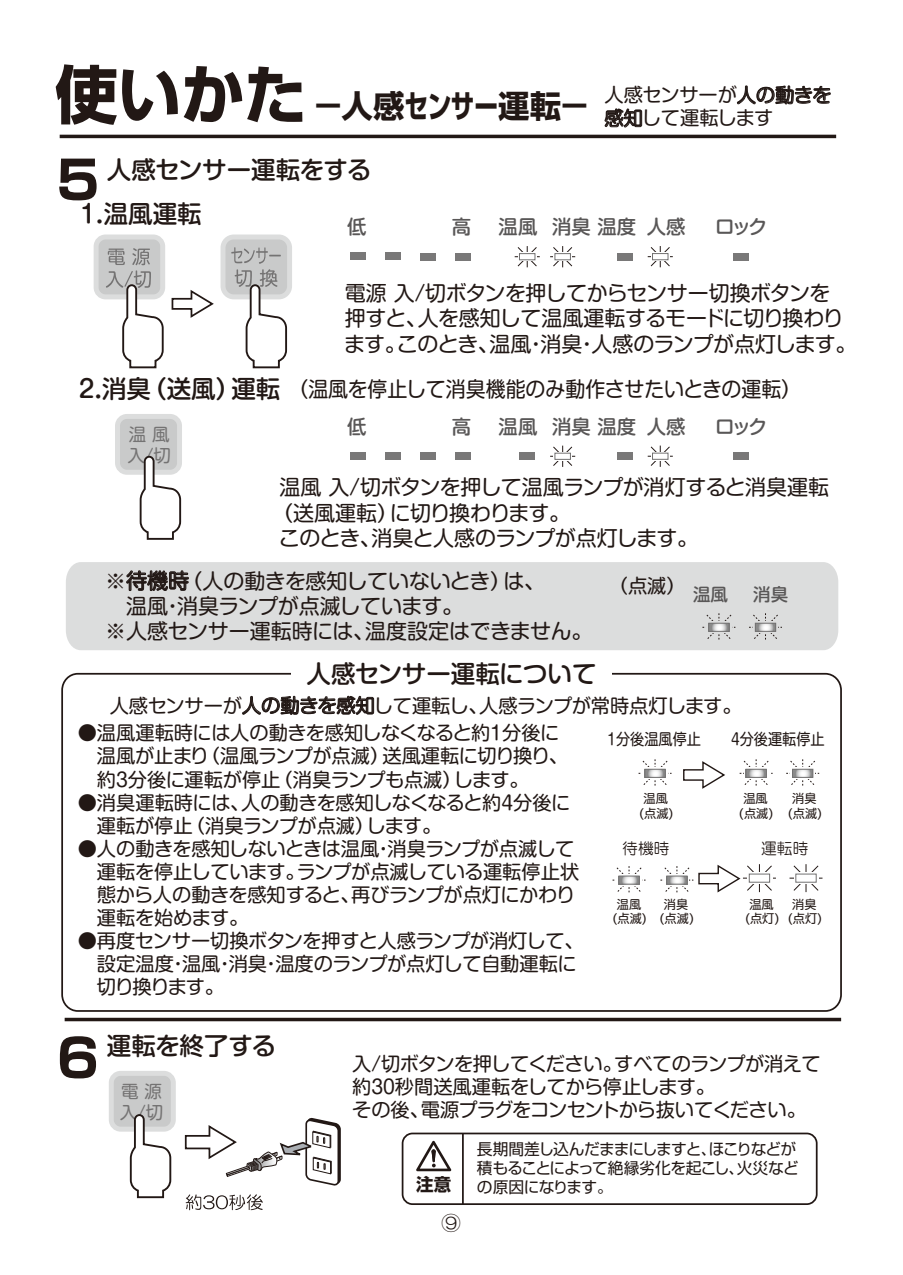
<style>
.page{position:relative;width:903px;height:1275px;background:#fff}
.page>*{position:absolute;margin:0;border:0;box-sizing:border-box;transform-origin:0 0}
.t1{font:700 63px "Shin Go Pro";color:#221815}
.t2{font:700 31.5px "Shin Go Pro";color:#221815}
.t3{font:500 24.5px "Shin M Go Pro";color:#221815}
.t4{font:21px/25.2px "Shin M Go Pro";letter-spacing:-.02em;color:#221815}
.t5{font:21px "Shin M Go Pro";color:#221815;scale:.95 1}
.t6{font:21px "Shin M Go Pro";letter-spacing:-.04em;color:#221815}
.t7{font:500 19.43px "Shin M Go Pro";color:#595757}
.t8{font:19.25px/23.1px "Shin M Go Pro";letter-spacing:-.02em;color:#221815}
.t9{font:19.25px "HG Maru Gothic MPRO";color:#221815}
.t10{font:17.5px/21px "Shin M Go Pro";color:#747373}
.t11{font:500 17.5px "Shin M Go Pro";color:#595757}
.t12{font:700 17.5px "Shin Go Pro";color:#221815}
.t13{font:15.75px/18.9px "Shin Go Pro";letter-spacing:-.055em;color:#221815}
.t14{font:15.75px "Shin M Go Pro";color:#221815;scale:.9 1}
.t15{font:15.75px "HG Maru Gothic MPRO";color:#221815}
.t16{font:12.25px/14.7px "Shin M Go Pro";color:#221815;text-align:center}
.s1{font-family:"Shin Go Pro";font-weight:700;font-size:52.5px}
</style>
<div class="page">
<div style="left:223px;top:237px;width:67px;height:60px;background:#c9caca;border-radius:11px"></div>
<div style="left:220px;top:234px;width:72px;height:65px;border:5px solid #dcdddd;border-radius:11px"></div>
<div style="left:96px;top:237px;width:67px;height:60px;background:#c9caca;border-radius:9px"></div>
<div style="left:94px;top:234px;width:71px;height:65px;border:5px solid #dcdddd;border-radius:9px"></div>
<hr style="left:60px;top:135px;width:776px;height:3px;background:#221815">
<hr style="left:65px;top:1018px;width:776px;height:3px;background:#221815">
<div style="left:402px;top:1133px;width:415px;height:72px;border:2px solid #221815;border-radius:10px"></div>
<hr style="left:462px;top:1133px;width:2px;height:71px;background:#221815">
<svg style="left:184px;top:1118px;width:157px;height:92px"></svg>
<div style="left:61px;top:673px;width:781px;height:339px;border:2px solid #221815;border-radius:16px"></div>
<div style="left:291px;top:655px;width:321px;height:34px;background:#fff"></div>
<svg style="left:737px;top:86px;width:94px;height:18px"></svg>
<svg style="left:605px;top:109px;width:37px;height:18px"></svg>
<div style="left:66px;top:562px;width:772px;height:88px;background:#dcdddd"></div>
<svg style="left:126px;top:570px;width:63px;height:21px"></svg>
<svg style="left:242px;top:696px;width:132px;height:19px"></svg>
<svg style="left:683px;top:761px;width:42px;height:28px"></svg>
<div style="left:111px;top:1073px;width:62px;height:56px;background:#c9caca;border-radius:9px"></div>
<div style="left:109px;top:1071px;width:67px;height:61px;border:5px solid #dcdddd;border-radius:9px"></div>
<div style="left:117px;top:416px;width:62px;height:56px;background:#c9caca;border-radius:9px"></div>
<div style="left:115px;top:414px;width:67px;height:61px;border:5px solid #dcdddd;border-radius:9px"></div>
<svg style="left:231px;top:247px;width:57px;height:122px"></svg>
<div style="left:350px;top:252px;width:15px;height:8px;background:#797878"></div>
<div style="left:385px;top:252px;width:16px;height:8px;background:#797878"></div>
<div style="left:455px;top:253px;width:16px;height:8px;background:#797878"></div>
<div style="left:617px;top:253px;width:16px;height:8px;background:#797878"></div>
<div style="left:733px;top:253px;width:15px;height:8px;background:#797878"></div>
<div style="left:420px;top:253px;width:16px;height:8px;background:#797878"></div>
<svg style="left:515px;top:246px;width:25px;height:21px"></svg>
<div style="left:518px;top:252px;width:18px;height:9px;background:#fff"></div>
<div style="left:519px;top:253px;width:16px;height:7px;border:1px solid #727171"></div>
<svg style="left:550px;top:246px;width:25px;height:21px"></svg>
<svg style="left:553px;top:252px;width:19px;height:9px"></svg>
<div style="left:555px;top:253px;width:16px;height:7px;border:1px solid #727171"></div>
<svg style="left:648px;top:246px;width:25px;height:21px"></svg>
<div style="left:651px;top:252px;width:18px;height:9px;background:#fff"></div>
<div style="left:652px;top:253px;width:16px;height:7px;border:1px solid #727171"></div>
<svg style="left:139px;top:455px;width:43px;height:85px"></svg>
<div style="left:350px;top:452px;width:15px;height:8px;background:#797878"></div>
<div style="left:385px;top:452px;width:16px;height:8px;background:#797878"></div>
<div style="left:455px;top:452px;width:16px;height:8px;background:#797878"></div>
<div style="left:519px;top:452px;width:16px;height:8px;background:#797878"></div>
<div style="left:617px;top:452px;width:16px;height:8px;background:#797878"></div>
<div style="left:733px;top:452px;width:15px;height:8px;background:#797878"></div>
<div style="left:420px;top:452px;width:16px;height:8px;background:#797878"></div>
<svg style="left:550px;top:446px;width:25px;height:21px"></svg>
<svg style="left:553px;top:452px;width:19px;height:9px"></svg>
<div style="left:555px;top:453px;width:16px;height:7px;border:1px solid #727171"></div>
<svg style="left:648px;top:446px;width:25px;height:21px"></svg>
<div style="left:651px;top:452px;width:18px;height:9px;background:#fff"></div>
<div style="left:652px;top:453px;width:16px;height:7px;border:1px solid #727171"></div>
<svg style="left:702px;top:613px;width:33px;height:28px"></svg>
<svg style="left:707px;top:621px;width:25px;height:12px"></svg>
<svg style="left:710px;top:625px;width:17px;height:5px"></svg>
<div style="left:708px;top:623px;width:21px;height:9px;border:1px solid #727171"></div>
<svg style="left:749px;top:613px;width:33px;height:28px"></svg>
<svg style="left:753px;top:621px;width:25px;height:12px"></svg>
<svg style="left:757px;top:625px;width:17px;height:5px"></svg>
<div style="left:755px;top:623px;width:21px;height:9px;border:1px solid #727171"></div>
<svg style="left:740px;top:759px;width:32px;height:27px"></svg>
<svg style="left:744px;top:768px;width:25px;height:11px"></svg>
<svg style="left:748px;top:771px;width:16px;height:5px"></svg>
<div style="left:746px;top:769px;width:20px;height:9px;border:1px solid #727171"></div>
<svg style="left:786px;top:759px;width:33px;height:27px"></svg>
<svg style="left:790px;top:768px;width:25px;height:11px"></svg>
<svg style="left:794px;top:771px;width:17px;height:5px"></svg>
<div style="left:792px;top:769px;width:21px;height:9px;border:1px solid #727171"></div>
<svg style="left:638px;top:759px;width:33px;height:27px"></svg>
<svg style="left:643px;top:768px;width:25px;height:11px"></svg>
<svg style="left:647px;top:771px;width:16px;height:5px"></svg>
<div style="left:645px;top:769px;width:20px;height:9px;border:1px solid #727171"></div>
<svg style="left:612px;top:866px;width:33px;height:27px"></svg>
<svg style="left:617px;top:874px;width:25px;height:12px"></svg>
<svg style="left:621px;top:878px;width:16px;height:4px"></svg>
<div style="left:619px;top:876px;width:20px;height:8px;border:1px solid #727171"></div>
<svg style="left:660px;top:864px;width:81px;height:29px"></svg>
<svg style="left:665px;top:874px;width:24px;height:12px"></svg>
<svg style="left:668px;top:878px;width:17px;height:4px"></svg>
<div style="left:666px;top:876px;width:21px;height:8px;border:1px solid #727171"></div>
<svg style="left:747px;top:864px;width:25px;height:28px"></svg>
<hr style="left:743px;top:878px;width:33px;height:1px;background:#221815">
<svg style="left:747px;top:872px;width:25px;height:12px"></svg>
<div style="left:749px;top:874px;width:21px;height:8px;background:#fff;border:1px solid #727171"></div>
<svg style="left:793px;top:864px;width:26px;height:28px"></svg>
<hr style="left:789px;top:878px;width:33px;height:1px;background:#221815">
<svg style="left:794px;top:872px;width:24px;height:12px"></svg>
<div style="left:795px;top:874px;width:21px;height:8px;background:#fff"></div>
<svg style="left:129px;top:1113px;width:43px;height:86px"></svg>
<svg style="left:416px;top:1141px;width:35px;height:30px"></svg>
<svg style="left:106px;top:248px;width:59px;height:121px"></svg>
<svg style="left:171px;top:290px;width:43px;height:28px"></svg>
<h1 class="t1" style="left:55px;top:45px;width:253px">使いかた</h1>
<h2 class="t2" style="left:312px;top:81px;width:279px">－人感センサー運転－</h2>
<p class="t8" style="left:604px;top:81px;width:229px">人感センサーが人の動きを感知して運転します</p>
<p class="t3" style="left:57px;top:150px;width:317px"><span class="s1">5</span> 人感センサー運転をする</p>
<p class="t3" style="left:76px;top:194px;width:127px">１．温風運転</p>
<p class="t7" style="left:347px;top:211px;width:21px">低</p>
<p class="t7" style="left:452px;top:211px;width:21px">高</p>
<p class="t7" style="left:499px;top:211px;width:189px">温風 消臭温度人感</p>
<p class="t7" style="left:715px;top:211px;width:54px">ロック</p>
<p class="t3" style="left:74px;top:369px;width:207px">２．消臭（送風）運転</p>
<p class="t10" style="left:127px;top:422px;width:45px">温 風入/切</p>
<p class="t4" style="left:344px;top:278px;width:514px">電源 入/切ボタンを押してからセンサー切換ボタンを<br>押すと、人を感知して温風運転するモードに切り換わります。このとき、温風・消臭・人感のランプが点灯します。</p>
<p class="t5" style="left:288px;top:372px;width:541px">（温風を停止して消臭機能のみ動作させたいときの運転）</p>
<p class="t7" style="left:347px;top:411px;width:21px">低</p>
<p class="t7" style="left:452px;top:411px;width:21px">高</p>
<p class="t7" style="left:499px;top:411px;width:189px">温風 消臭温度人感</p>
<p class="t7" style="left:715px;top:411px;width:54px">ロック</p>
<p class="t4" style="left:280px;top:472px;width:551px">温風 入/切ボタンを押して温風ランプが消灯すると消臭運転</p>
<p class="t6" style="left:272px;top:496px;width:300px">（送風運転）に切り換わります。</p>
<p class="t4" style="left:279px;top:523px;width:421px">このとき、消臭と人感のランプが点灯します。</p>
<p class="t4" style="left:105px;top:566px;width:489px">※待機時（人の動きを感知していないとき）は、<br>　温風・消臭ランプが点滅しています。<br>※人感センサー運転時には、温度設定はできません。</p>
<p class="t8" style="left:609px;top:572px;width:78px">（点滅）</p>
<p class="t3" style="left:307px;top:653px;width:291px">人感センサー運転について</p>
<p class="t11" style="left:693px;top:580px;width:36px">温風</p>
<p class="t11" style="left:753px;top:580px;width:36px">消臭</p>
<p class="t8" style="left:110px;top:691px;width:633px">人感センサーが人の動きを感知して運転し、人感ランプが常時点灯します。</p>
<p class="t8" style="left:78px;top:719px;width:492px">●温風運転時には人の動きを感知しなくなると約1分後に　温風が止まり（温風ランプが点滅）送風運転に切り換り、　約3分後に運転が停止（消臭ランプも点滅）します。</p>
<p class="t8" style="left:78px;top:788px;width:494px">●消臭運転時には、人の動きを感知しなくなると約4分後に　運転が停止（消臭ランプが点滅）します。</p>
<p class="t8" style="left:78px;top:835px;width:503px">●人の動きを感知しないときは温風・消臭ランプが点滅して　運転を停止しています。ランプが点滅している運転停止状　態から人の動きを感知すると、再びランプが点灯にかわり　運転を始めます。</p>
<p class="t8" style="left:78px;top:927px;width:508px">●再度センサー切換ボタンを押すと人感ランプが消灯して、　設定温度・温風・消臭・温度のランプが点灯して自動運転に　切り換ります。</p>
<p class="t14" style="left:607px;top:727px;width:106px">1分後温風停止</p>
<p class="t14" style="left:731px;top:727px;width:106px">4分後運転停止</p>
<p class="t16" style="left:639px;top:790px;width:35px">温風<br>(点滅)</p>
<p class="t16" style="left:739px;top:790px;width:35px">温風<br>(点滅)</p>
<p class="t16" style="left:788px;top:790px;width:35px">消臭<br>(点滅)</p>
<p class="t15" style="left:622px;top:840px;width:49px">待機時</p>
<p class="t15" style="left:761px;top:840px;width:49px">運転時</p>
<p class="t16" style="left:613px;top:895px;width:35px">温風<br>(点滅)</p>
<p class="t16" style="left:660px;top:895px;width:35px">消臭<br>(点滅)</p>
<p class="t16" style="left:745px;top:895px;width:35px">温風<br>(点灯)</p>
<p class="t16" style="left:788px;top:895px;width:35px">消臭<br>(点灯)</p>
<p class="t3" style="left:57px;top:1026px;width:221px"><span class="s1">6</span> 運転を終了する</p>
<p class="t10" style="left:120px;top:1079px;width:45px">電 源入/切</p>
<p class="t8" style="left:352px;top:1050px;width:470px">入/切ボタンを押してください。すべてのランプが消えて約30秒間送風運転をしてから停止します。<br>その後、電源プラグをコンセントから抜いてください。</p>
<p class="t12" style="left:416px;top:1171px;width:36px">注意</p>
<p class="t9" style="left:441px;top:1214px;width:21px">⑨</p>
<p class="t13" style="left:477px;top:1138px;width:323px">長期間差し込んだままにしますと、ほこりなどが積もることによって絶縁劣化を起こし、火災などの原因になります。</p>
</div>
